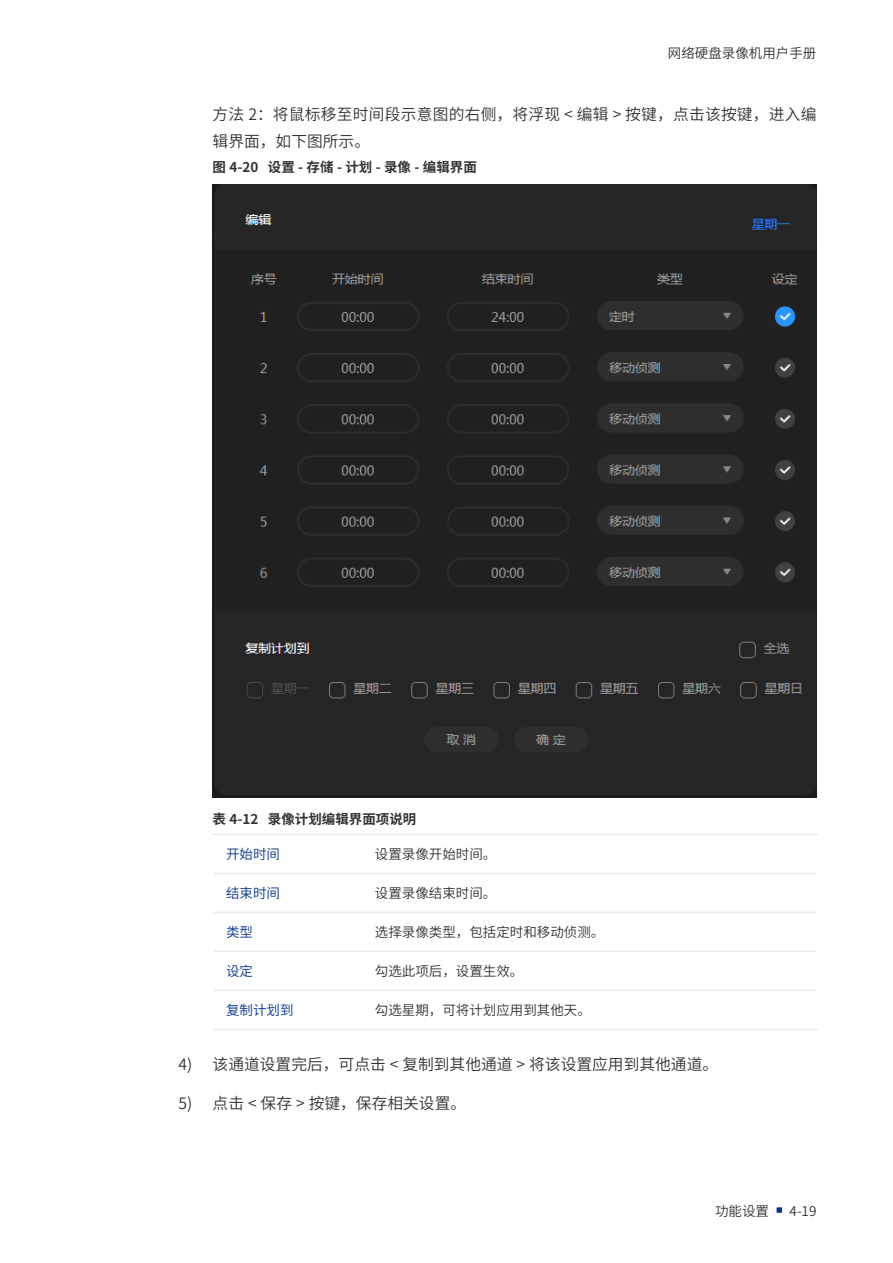
<style>
.page{position:relative;width:893px;height:1263px;background:#fff}
.page>*{position:absolute;margin:0;border:0;box-sizing:border-box;transform-origin:0 0}
.一级后文字-与下段同页{font:15.75px/27px "Source Han Sans CN";color:#333}
.界面项说明文字{font:13.5px "Source Han Sans CN";color:#333}
.t1{font:700 13.5px "Source Han Sans CN";color:#333}
.界面项目栏{font:13.5px "Source Han Sans CN";color:#063591}
</style>
<div class="page">
<div style="left:776px;top:1206px;width:7px;height:7px;background:#063591"></div>
<div style="left:775px;top:1206px;width:8px;height:8px;border:2px solid #fff"></div>
<img style="left:213px;top:184px;width:603px;height:613px">
<hr style="left:214px;top:912px;width:148px;height:1px;background:#e4edf2">
<hr style="left:362px;top:912px;width:454px;height:1px;background:#e4edf2">
<hr style="left:214px;top:951px;width:148px;height:1px;background:#e4edf2">
<hr style="left:362px;top:951px;width:454px;height:1px;background:#e4edf2">
<hr style="left:214px;top:990px;width:148px;height:1px;background:#e4edf2">
<hr style="left:362px;top:990px;width:454px;height:1px;background:#e4edf2">
<hr style="left:213px;top:1029px;width:149px;height:1px;background:#e4edf2">
<hr style="left:362px;top:1029px;width:456px;height:1px;background:#e4edf2">
<hr style="left:213px;top:834px;width:149px;height:1px;background:#e4edf2">
<hr style="left:214px;top:873px;width:148px;height:1px;background:#e4edf2">
<hr style="left:362px;top:834px;width:456px;height:1px;background:#e4edf2">
<hr style="left:362px;top:873px;width:454px;height:1px;background:#e4edf2">
<p class="界面项说明文字" style="left:668px;top:45px;width:150px">网络硬盘录像机用户手册</p>
<p class="一级后文字-与下段同页" style="left:213px;top:101px;width:605px">方法 2：将鼠标移至时间段示意图的右侧，将浮现 &lt; 编辑 &gt; 按键，点击该按键，进入编辑界面，如下图所示。</p>
<p class="t1" style="left:213px;top:160px;width:266px">图 4-20 设置 - 存储 - 计划 - 录像 - 编辑界面</p>
<p class="t1" style="left:213px;top:811px;width:205px">表 4-12 录像计划编辑界面项说明</p>
<p class="界面项目栏" style="left:226px;top:846px;width:55px">开始时间</p>
<p class="界面项说明文字" style="left:375px;top:846px;width:123px">设置录像开始时间。</p>
<p class="界面项目栏" style="left:226px;top:885px;width:55px">结束时间</p>
<p class="界面项说明文字" style="left:375px;top:885px;width:123px">设置录像结束时间。</p>
<p class="界面项目栏" style="left:226px;top:924px;width:28px">类型</p>
<p class="界面项说明文字" style="left:375px;top:924px;width:231px">选择录像类型，包括定时和移动侦测。</p>
<p class="界面项目栏" style="left:226px;top:963px;width:28px">设定</p>
<p class="界面项说明文字" style="left:375px;top:963px;width:150px">勾选此项后，设置生效。</p>
<p class="界面项目栏" style="left:226px;top:1002px;width:69px">复制计划到</p>
<p class="界面项说明文字" style="left:375px;top:1002px;width:217px">勾选星期，可将计划应用到其他天。</p>
<p class="一级后文字-与下段同页" style="left:179px;top:1051px;width:541px">4) 该通道设置完后，可点击 &lt; 复制到其他通道 &gt; 将该设置应用到其他通道。</p>
<p class="一级后文字-与下段同页" style="left:179px;top:1090px;width:289px">5) 点击 &lt; 保存 &gt; 按键，保存相关设置。</p>
<p class="界面项说明文字" style="left:715px;top:1203px;width:56px">功能设置</p>
<p class="界面项说明文字" style="left:790px;top:1203px;width:28px">4-19</p>
</div>
